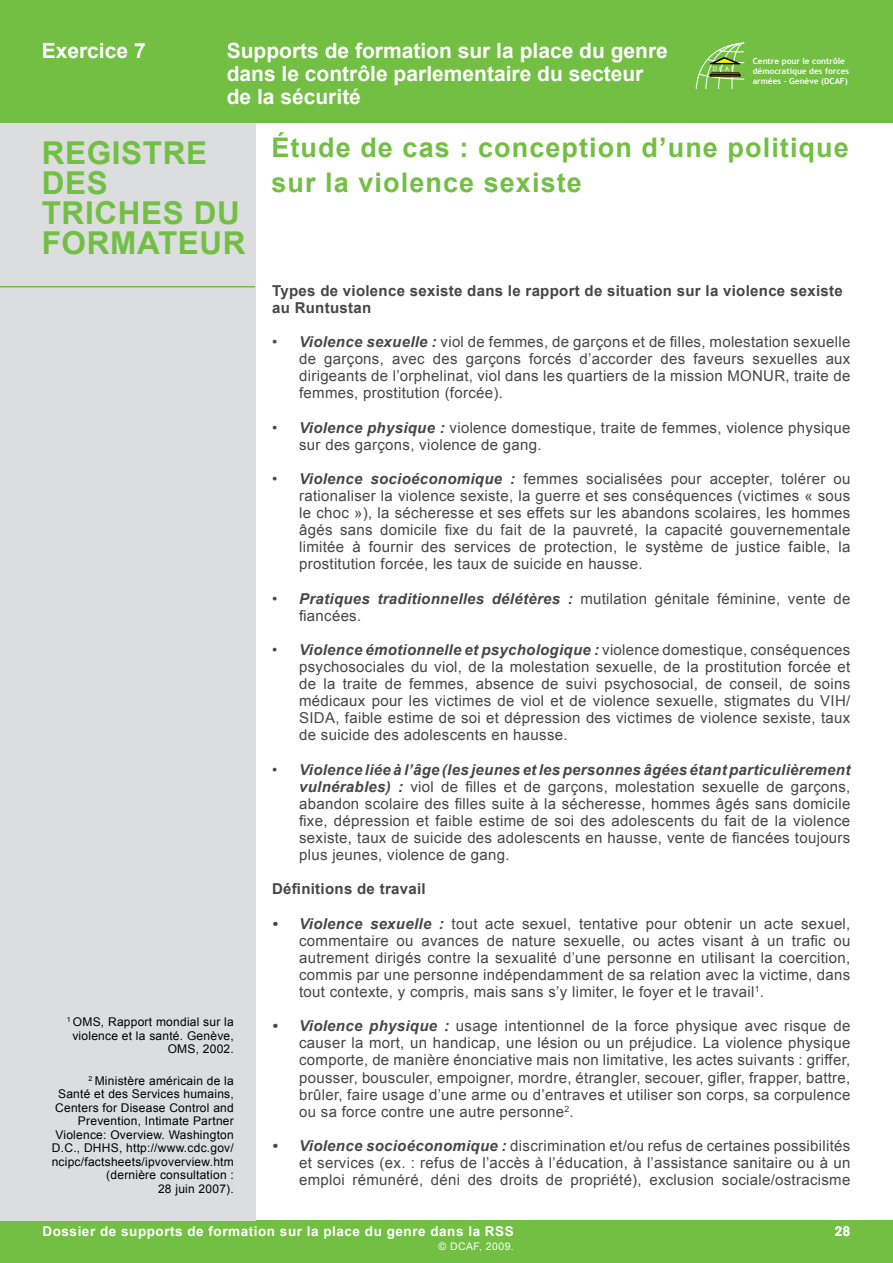
<style>
.page{position:relative;width:893px;height:1263px;background:#fff}
.page>*{position:absolute;margin:0;border:0;box-sizing:border-box;transform-origin:0 0}
.t1{font:700 31.5px/30px "Arial";letter-spacing:.02em;color:#72bf44}
.t2{font:700 27px/34.5px "Arial";letter-spacing:.04em;color:#72bf44}
.t3{font:700 21px/23.2px "Arial";color:#fff}
.t4{font:15px/17.1px "Arial";letter-spacing:.02em;color:#464547;text-align:justify}
.t5{font:700 15px/17.1px "Arial";letter-spacing:.02em;color:#464547}
.t6{font:700 13.5px "Arial";letter-spacing:.04em;color:#fff}
.t7{font:12px/13.5px "Arial";letter-spacing:.02em;color:#000;text-align:right}
.t8{font:10.5px "Arial";letter-spacing:.04em;color:#fff}
.t9{font:700 8.4px/10.1px "Trebuchet MS";color:#fff}
.t10{font:6.6px "Myriad Pro";color:#fff}
.s1{font-weight:700;font-style:italic}
</style>
<div class="page">
<div style="left:0;top:1220px;width:893px;height:43px;background:#72bf44"></div>
<div style="left:0;top:0;width:255px;height:1220px;background:#dcddde"></div>
<hr style="left:0;top:286px;width:255px;height:1px;background:#72bf44">
<div style="left:0;top:0;width:893px;height:122px;background:#72bf44"></div>
<svg style="left:696px;top:43px;width:48px;height:45px"></svg>
<h3 class="t3" style="left:42px;top:40px;width:105px">Exercice 7</h3>
<h3 class="t3" style="left:227px;top:40px;width:443px">Supports de formation sur la place du genre dans le contrôle parlementaire du secteur de la sécurité</h3>
<h1 class="t1" style="left:42px;top:139px;width:205px">REGISTRE<br>DES<br>TRICHES DU<br>FORMATEUR</h1>
<h2 class="t2" style="left:271px;top:132px;width:579px">Étude de cas : conception d’une politique sur la violence sexiste</h2>
<p class="t10" style="left:713px;top:65px;width:23px">DCAF</p>
<p class="t9" style="left:753px;top:56px;width:98px">Centre pour le contrôle démocratique des forces armées – Genève (DCAF)</p>
<p class="t5" style="left:272px;top:282px;width:572px">Types de violence sexiste dans le rapport de situation sur la violence sexiste au Runtustan</p>
<p class="t4" style="left:299px;top:333px;width:553px;text-indent:-27px">• <span class="s1">Violence sexuelle :</span> viol de femmes, de garçons et de filles, molestation sexuelle de garçons, avec des garçons forcés d’accorder des faveurs sexuelles aux dirigeants de l’orphelinat, viol dans les quartiers de la mission MONUR, traite de femmes, prostitution (forcée).</p>
<p class="t4" style="left:299px;top:419px;width:553px;text-indent:-27px">• <span class="s1">Violence physique :</span> violence domestique, traite de femmes, violence physique sur des garçons, violence de gang.</p>
<p class="t4" style="left:299px;top:470px;width:553px;text-indent:-27px">• <span class="s1">Violence socioéconomique :</span> femmes socialisées pour accepter, tolérer ou rationaliser la violence sexiste, la guerre et ses conséquences (victimes « sous le choc »), la sécheresse et ses effets sur les abandons scolaires, les hommes âgés sans domicile fixe du fait de la pauvreté, la capacité gouvernementale limitée à fournir des services de protection, le système de justice faible, la prostitution forcée, les taux de suicide en hausse.</p>
<p class="t4" style="left:299px;top:590px;width:553px;text-indent:-27px">• <span class="s1">Pratiques traditionnelles délétères :</span> mutilation génitale féminine, vente de fiancées.</p>
<p class="t4" style="left:299px;top:641px;width:553px;text-indent:-27px">• <span class="s1">Violence émotionnelle et psychologique :</span> violence domestique, conséquences psychosociales du viol, de la molestation sexuelle, de la prostitution forcée et de la traite de femmes, absence de suivi psychosocial, de conseil, de soins médicaux pour les victimes de viol et de violence sexuelle, stigmates du VIH/ SIDA, faible estime de soi et dépression des victimes de violence sexiste, taux de suicide des adolescents en hausse.</p>
<p class="t4" style="left:299px;top:761px;width:553px;text-indent:-27px">• <span class="s1">Violence liée à l’âge (les jeunes et les personnes âgées étant particulièrement vulnérables) :</span> viol de filles et de garçons, molestation sexuelle de garçons, abandon scolaire des filles suite à la sécheresse, hommes âgés sans domicile fixe, dépression et faible estime de soi des adolescents du fait de la violence sexiste, taux de suicide des adolescents en hausse, vente de fiancées toujours plus jeunes, violence de gang.</p>
<p class="t5" style="left:272px;top:881px;width:155px">Définitions de travail</p>
<p class="t4" style="left:299px;top:915px;width:553px;text-indent:-27px"><span class="s1">• Violence sexuelle :</span> tout acte sexuel, tentative pour obtenir un acte sexuel, commentaire ou avances de nature sexuelle, ou actes visant à un trafic ou autrement dirigés contre la sexualité d’une personne en utilisant la coercition, commis par une personne indépendamment de sa relation avec la victime, dans tout contexte, y compris, mais sans s’y limiter, le foyer et le travail<sup>1</sup>.</p>
<p class="t4" style="left:299px;top:1017px;width:553px;text-indent:-27px"><span class="s1">• Violence physique :</span> usage intentionnel de la force physique avec risque de causer la mort, un handicap, une lésion ou un préjudice. La violence physique comporte, de manière énonciative mais non limitative, les actes suivants : griffer, pousser, bousculer, empoigner, mordre, étrangler, secouer, gifler, frapper, battre, brûler, faire usage d’une arme ou d’entraves et utiliser son corps, sa corpulence ou sa force contre une autre personne<sup>2</sup>.</p>
<p class="t4" style="left:299px;top:1137px;width:553px;text-indent:-27px"><span class="s1">• Violence socioéconomique :</span> discrimination et/ou refus de certaines possibilités et services (ex. : refus de l’accès à l’éducation, à l’assistance sanitaire ou à un emploi rémunéré, déni des droits de propriété), exclusion sociale/ostracisme</p>
<p class="t6" style="left:835px;top:1222px;width:17px">28</p>
<p class="t7" style="left:67px;top:1015px;width:169px"><sup>1</sup> OMS, Rapport mondial sur la violence et la santé. Genève,<br>OMS, 2002.</p>
<p class="t7" style="left:52px;top:1074px;width:184px"><sup>2</sup> Ministère américain de la<br>Santé et des Services humains,<br>Centers for Disease Control and<br>Prevention, Intimate Partner<br>Violence: Overview. Washington<br>D.C., DHHS, http://www.cdc.gov/ ncipc/factsheets/ipvoverview.htm (dernière consultation :<br>28 juin 2007).</p>
<p class="t6" style="left:43px;top:1222px;width:473px">Dossier de supports de formation sur la place du genre dans la RSS</p>
<p class="t8" style="left:439px;top:1239px;width:77px">© DCAF, 2009.</p>
</div>
